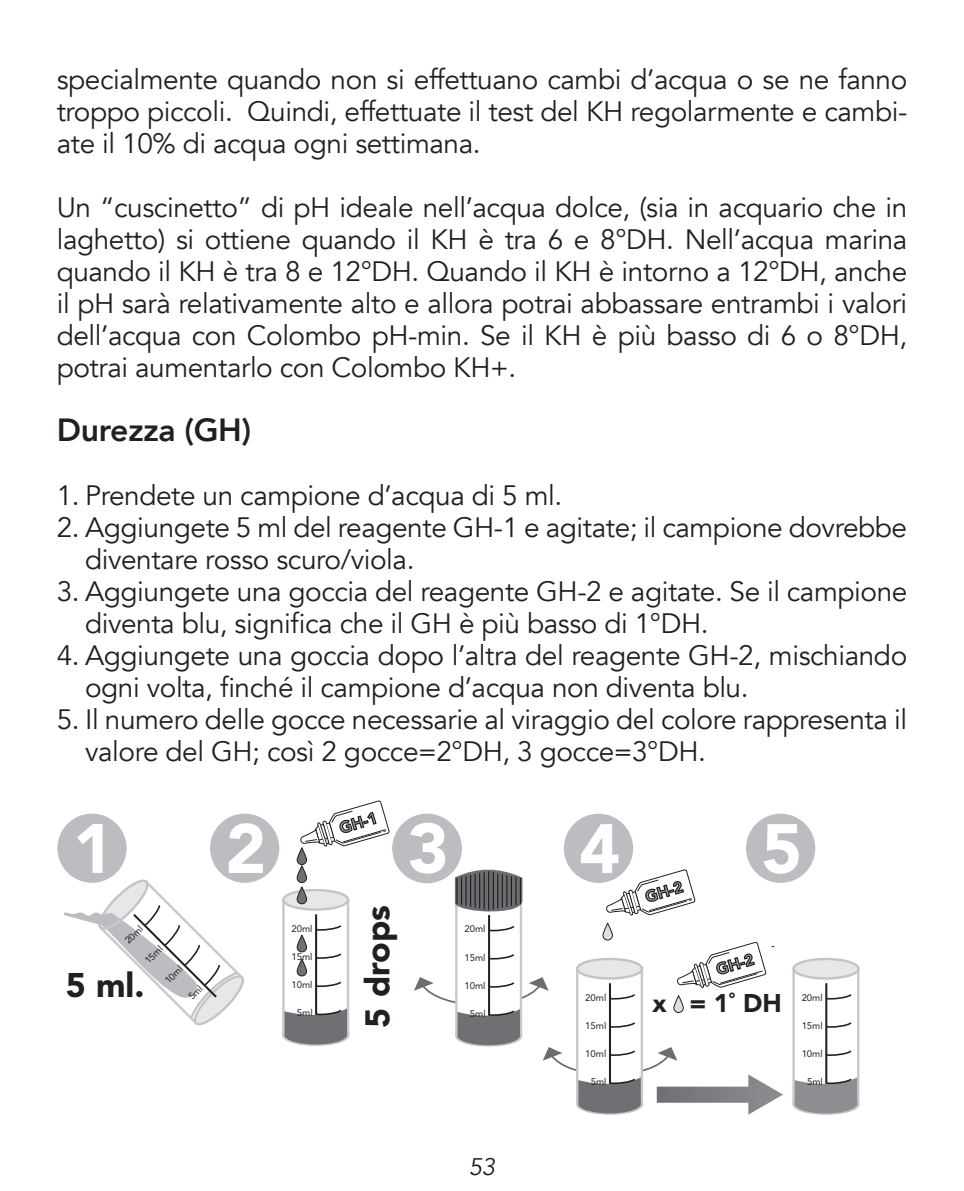
<style>
.page{position:relative;width:964px;height:1191px;background:#fff}
.page>*{position:absolute;margin:0;border:0;box-sizing:border-box;transform-origin:0 0}
.t1{font:900 69.6px "Avenir LT Std";color:#fff}
.t2{font:900 69.2px "Avenir LT Std";color:#fff}
.t3{font:900 34px "Avenir LT Std";color:#231f20}
.t4{font:800 32px "Avenir";letter-spacing:-.01em;color:#231f20}
.t5{font:28px/32px "Avenir";letter-spacing:-.015em;color:#231f20}
.t6{font:900 25.6px "Avenir LT Std";color:#231f20}
.t7{font:italic 24px "Avenir";color:#231f20}
.t8{font:900 16px "Avenir LT Std";color:#9b9ca0}
.t9{font:9.6px "Avenir LT Std";color:#231f20}
</style>
<div class="page">
<svg style="left:793px;top:959px;width:65px;height:19px"></svg>
<div style="left:792px;top:957px;width:67px;height:22px;border:2px solid #c3c4c7;border-radius:50%"></div>
<svg style="left:792px;top:965px;width:68px;height:150px"></svg>
<div style="left:746px;top:813px;width:69px;height:70px;background:#bcbdc0;border-radius:50%"></div>
<div style="left:564px;top:813px;width:69px;height:70px;background:#bcbdc0;border-radius:50%"></div>
<svg style="left:414px;top:868px;width:369px;height:247px"></svg>
<hr style="left:506px;top:875px;width:1px;height:31px;background:#231f20">
<hr style="left:502px;top:874px;width:1px;height:33px;background:#231f20">
<hr style="left:497px;top:873px;width:1px;height:35px;background:#231f20">
<hr style="left:493px;top:872px;width:1px;height:37px;background:#231f20">
<div style="left:392px;top:813px;width:70px;height:70px;background:#bcbdc0;border-radius:50%"></div>
<svg style="left:283px;top:890px;width:65px;height:19px"></svg>
<div style="left:282px;top:889px;width:67px;height:21px;border:2px solid #c3c4c7;border-radius:50%"></div>
<svg style="left:282px;top:896px;width:68px;height:150px"></svg>
<svg style="left:297px;top:847px;width:10px;height:17px"></svg>
<div style="left:297px;top:847px;width:10px;height:18px;border:1px solid #231f20;border-radius:5px"></div>
<svg style="left:297px;top:865px;width:10px;height:17px"></svg>
<div style="left:297px;top:865px;width:10px;height:18px;border:1px solid #231f20;border-radius:5px"></div>
<svg style="left:297px;top:887px;width:10px;height:16px"></svg>
<div style="left:297px;top:886px;width:10px;height:18px;border:1px solid #231f20;border-radius:5px"></div>
<svg style="left:297px;top:935px;width:10px;height:17px"></svg>
<div style="left:297px;top:934px;width:10px;height:18px;border:1px solid #231f20;border-radius:5px"></div>
<svg style="left:297px;top:959px;width:10px;height:17px"></svg>
<div style="left:297px;top:958px;width:10px;height:18px;border:1px solid #231f20;border-radius:5px"></div>
<svg style="left:300px;top:800px;width:90px;height:48px"></svg>
<div style="left:210px;top:813px;width:69px;height:70px;background:#bcbdc0;border-radius:50%"></div>
<div style="left:57px;top:813px;width:70px;height:70px;background:#bcbdc0;border-radius:50%"></div>
<svg style="left:64px;top:877px;width:182px;height:149px"></svg>
<p class="t5" style="left:57px;top:64px;width:852px;text-align:justify">specialmente quando non si effettuano cambi d’acqua o se ne fanno troppo piccoli. Quindi, effettuate il test del KH regolarmente e cambi&shy;ate il 10% di acqua ogni settimana.</p>
<p class="t5" style="left:57px;top:192px;width:852px;text-align:justify">Un “cuscinetto” di pH ideale nell’acqua dolce, (sia in acquario che in laghetto) si ottiene quando il KH è tra 6 e 8°DH. Nell’acqua marina quando il KH è tra 8 e 12°DH. Quando il KH è intorno a 12°DH, anche il pH sarà relativamente alto e allora potrai abbassare entrambi i valori dell’acqua con Colombo pH-min. Se il KH è più basso di 6 o 8°DH, potrai aumentarlo con Colombo KH+.</p>
<p class="t4" style="left:57px;top:405px;width:196px">Durezza (GH)</p>
<p class="t5" style="left:57px;top:480px;width:507px">1. Prendete un campione d’acqua di 5 ml.</p>
<p class="t5" style="left:85px;top:512px;width:823px;text-indent:-28px">2. Aggiungete 5 ml del reagente GH-1 e agitate; il campione dovrebbe diventare rosso scuro/viola.</p>
<p class="t5" style="left:85px;top:576px;width:824px;text-indent:-28px">3. Aggiungete una goccia del reagente GH-2 e agitate. Se il campione diventa blu, significa che il GH è più basso di 1°DH.</p>
<p class="t5" style="left:85px;top:640px;width:824px;text-indent:-28px">4. Aggiungete una goccia dopo l’altra del reagente GH-2, mischiando ogni volta, finché il campione d’acqua non diventa blu.</p>
<p class="t5" style="left:85px;top:704px;width:823px;text-indent:-28px">5. Il numero delle gocce necessarie al viraggio del colore rappresenta il valore del GH; così 2 gocce=2°DH, 3 gocce=3°DH.</p>
<h2 class="t2" style="left:73px;top:807px;width:42px">1</h2>
<p class="t9" style="left:123px;top:938px;width:23px;rotate:-45deg">20ml</p>
<p class="t9" style="left:142px;top:958px;width:23px;rotate:-45deg">15ml</p>
<p class="t9" style="left:162px;top:978px;width:23px;rotate:-45deg">10ml</p>
<p class="t3" style="left:66px;top:964px;width:80px">5 ml.</p>
<h2 class="t2" style="left:225px;top:807px;width:42px">2</h2>
<p class="t9" style="left:291px;top:922px;width:23px">20ml</p>
<p class="t9" style="left:291px;top:951px;width:23px">15ml</p>
<p class="t9" style="left:291px;top:979px;width:23px">10ml</p>
<p class="t9" style="left:297px;top:1007px;width:17px">5ml</p>
<p class="t8" style="left:337px;top:819px;width:40px;rotate:-17deg">GH-1</p>
<h1 class="t1" style="left:408px;top:806px;width:43px">3</h1>
<p class="t3" style="left:357px;top:1027px;width:124px;rotate:-90deg">5 drops</p>
<p class="t9" style="left:464px;top:923px;width:23px">20ml</p>
<p class="t9" style="left:464px;top:951px;width:23px">15ml</p>
<p class="t9" style="left:464px;top:979px;width:23px">10ml</p>
<p class="t9" style="left:470px;top:1008px;width:17px">5ml</p>
<p class="t7" style="left:469px;top:1152px;width:28px">53</p>
<h2 class="t2" style="left:579px;top:807px;width:42px">4</h2>
<p class="t9" style="left:585px;top:991px;width:23px">20ml</p>
<p class="t9" style="left:585px;top:1019px;width:23px">15ml</p>
<p class="t9" style="left:585px;top:1048px;width:23px">10ml</p>
<p class="t9" style="left:591px;top:1076px;width:17px">5ml</p>
<p class="t8" style="left:643px;top:888px;width:40px;rotate:-17deg">GH-2</p>
<h2 class="t2" style="left:761px;top:807px;width:42px">5</h2>
<p class="t8" style="left:714px;top:960px;width:40px;rotate:-17deg">GH-2</p>
<p class="t6" style="left:652px;top:987px;width:131px">x = 1˚ DH</p>
<p class="t9" style="left:802px;top:991px;width:23px">20ml</p>
<p class="t9" style="left:802px;top:1019px;width:23px">15ml</p>
<p class="t9" style="left:802px;top:1048px;width:23px">10ml</p>
<p class="t9" style="left:807px;top:1076px;width:17px">5ml</p>
</div>
